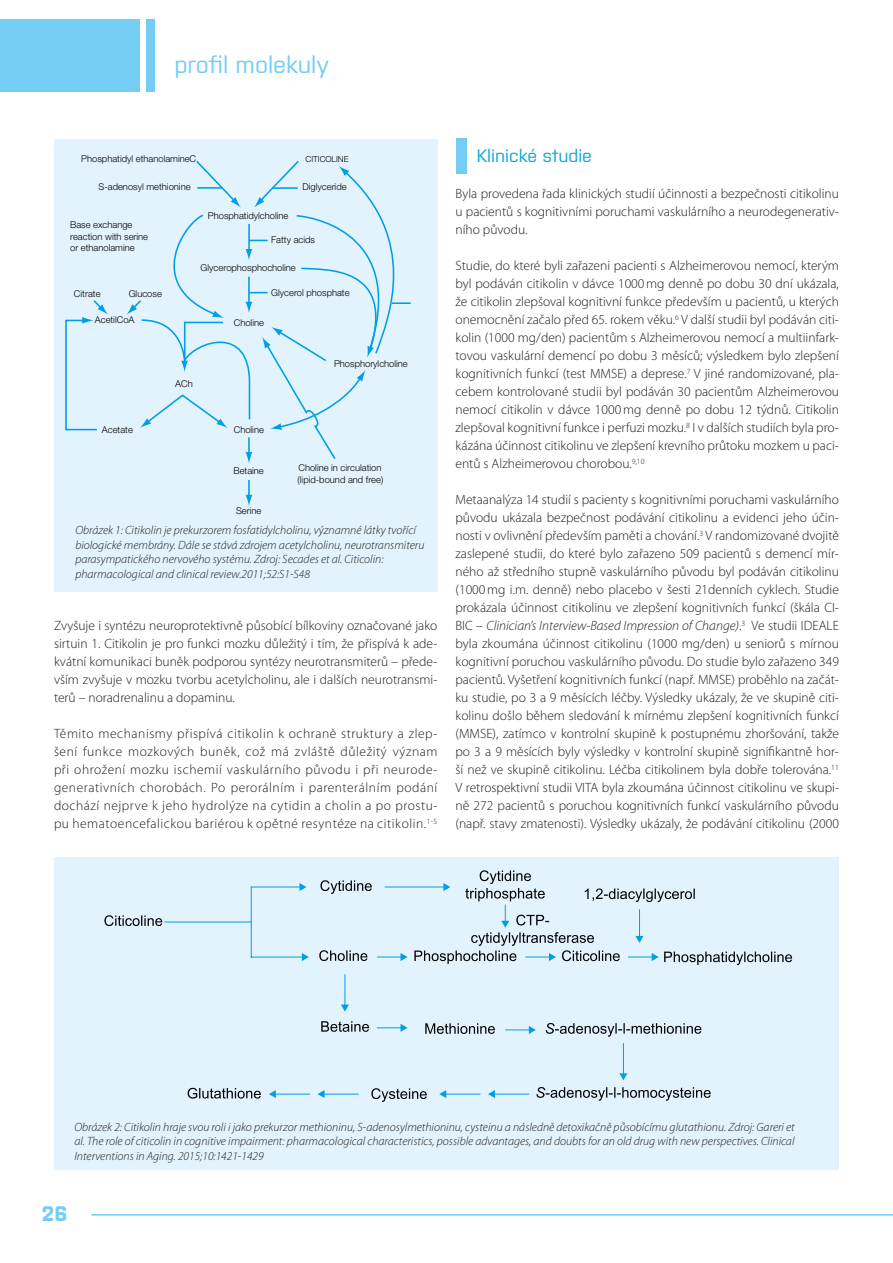
<style>
.page{position:relative;width:893px;height:1263px;background:#fff}
.page>*{position:absolute;margin:0;border:0;box-sizing:border-box;transform-origin:0 0}
.t1{font:500 24px "Purista";color:#75ccf4}
.t2{font:700 21px "Purista";color:#75ccf4}
.t3{font:500 18px "Purista";color:#10a8d6}
.t4{font:300 13.5px/18px "Myriad Pro";color:#1d1d1b;text-align:justify}
.t5{font:italic 300 12px/14.4px "Myriad Pro";color:#1d1d1b}
.t6{font:300 9.45px/11.2px "Helvetica Neue LT Pro";color:#000}
.t7{font:300 8.25px "Helvetica Neue LT Pro";color:#000}
.s1{font-style:italic}
</style>
<div class="page">
<div style="left:0;top:19px;width:140px;height:72px;background:#75ccf4"></div>
<div style="left:147px;top:19px;width:8px;height:72px;background:#75ccf4"></div>
<hr style="left:91px;top:1214px;width:802px;height:1px;background:#75ccf4">
<div style="left:456px;top:138px;width:11px;height:36px;background:#75ccf4"></div>
<div style="left:54px;top:139px;width:383px;height:453px;background:#e3f3fe"></div>
<svg style="left:246px;top:480px;width:6px;height:26px"></svg>
<svg style="left:65px;top:300px;width:43px;height:131px"></svg>
<svg style="left:127px;top:160px;width:284px;height:303px"></svg>
<div style="left:55px;top:857px;width:784px;height:312px;background:#e3f3fe"></div>
<svg style="left:104px;top:915px;width:58px;height:11px"></svg>
<svg style="left:320px;top:880px;width:52px;height:14px"></svg>
<svg style="left:319px;top:950px;width:48px;height:11px"></svg>
<svg style="left:321px;top:1021px;width:48px;height:11px"></svg>
<svg style="left:188px;top:1088px;width:73px;height:10px"></svg>
<svg style="left:371px;top:1088px;width:56px;height:14px"></svg>
<svg style="left:425px;top:1023px;width:70px;height:11px"></svg>
<svg style="left:546px;top:1023px;width:155px;height:14px"></svg>
<svg style="left:536px;top:1087px;width:175px;height:14px"></svg>
<hr style="left:494px;top:1094px;width:35px;height:1px;background:#009fe3">
<svg style="left:488px;top:1090px;width:7px;height:8px"></svg>
<hr style="left:445px;top:1094px;width:35px;height:1px;background:#009fe3">
<svg style="left:439px;top:1090px;width:7px;height:8px"></svg>
<hr style="left:323px;top:1094px;width:35px;height:1px;background:#009fe3">
<svg style="left:318px;top:1090px;width:7px;height:8px"></svg>
<hr style="left:275px;top:1094px;width:35px;height:1px;background:#009fe3">
<svg style="left:269px;top:1090px;width:7px;height:8px"></svg>
<svg style="left:377px;top:1024px;width:31px;height:8px"></svg>
<svg style="left:505px;top:1026px;width:31px;height:8px"></svg>
<hr style="left:623px;top:1043px;width:1px;height:31px;background:#009fe3">
<svg style="left:619px;top:1073px;width:8px;height:7px"></svg>
<svg style="left:377px;top:953px;width:31px;height:8px"></svg>
<hr style="left:345px;top:974px;width:1px;height:32px;background:#009fe3">
<svg style="left:341px;top:1004px;width:8px;height:7px"></svg>
<hr style="left:385px;top:887px;width:60px;height:1px;background:#009fe3">
<svg style="left:414px;top:870px;width:378px;height:95px"></svg>
<hr style="left:251px;top:957px;width:52px;height:1px;background:#009fe3">
<hr style="left:251px;top:887px;width:1px;height:70px;background:#009fe3">
<svg style="left:302px;top:953px;width:7px;height:8px"></svg>
<hr style="left:251px;top:887px;width:50px;height:1px;background:#009fe3">
<svg style="left:299px;top:883px;width:7px;height:8px"></svg>
<hr style="left:165px;top:922px;width:86px;height:1px;background:#009fe3">
<h1 class="t1" style="left:174px;top:47px;width:156px">profil molekuly</h1>
<p class="t6" style="left:81px;top:153px;width:116px">Phosphatidyl ethanolamineC</p>
<p class="t6" style="left:98px;top:181px;width:94px">S-adenosyl methionine</p>
<p class="t7" style="left:306px;top:154px;width:44px">CITICOLINE</p>
<p class="t6" style="left:302px;top:181px;width:46px">Diglyceride</p>
<p class="t6" style="left:70px;top:219px;width:79px">Base exchange reaction with serine or ethanolamine</p>
<p class="t6" style="left:74px;top:288px;width:28px">Citrate</p>
<p class="t6" style="left:129px;top:288px;width:35px">Glucose</p>
<p class="t6" style="left:95px;top:314px;width:41px">AcetilCoA</p>
<p class="t6" style="left:208px;top:209px;width:82px">Phosphatidylcholine</p>
<p class="t6" style="left:271px;top:234px;width:45px">Fatty acids</p>
<p class="t6" style="left:201px;top:262px;width:97px">Glycerophosphocholine</p>
<p class="t6" style="left:271px;top:286px;width:80px">Glycerol phosphate</p>
<p class="t6" style="left:234px;top:317px;width:32px">Choline</p>
<p class="t6" style="left:175px;top:378px;width:19px">ACh</p>
<p class="t6" style="left:334px;top:358px;width:75px">Phosphorylcholine</p>
<p class="t6" style="left:102px;top:423px;width:32px">Acetate</p>
<p class="t6" style="left:234px;top:423px;width:32px">Choline</p>
<p class="t6" style="left:233px;top:465px;width:32px">Betaine</p>
<p class="t6" style="left:236px;top:505px;width:27px">Serine</p>
<p class="t6" style="left:298px;top:462px;width:87px">Choline in circulation (lipid-bound and free)</p>
<p class="t5" style="left:75px;top:523px;width:351px">Obrázek 1: Citikolin je prekurzorem fosfatidylcholinu, významné látky tvořící biologické membrány. Dále se stává zdrojem acetylcholinu, neurotransmiteru parasympatického nervového systému. Zdroj: Secades et al. Citicolin: pharmacological and clinical review.2011;52:S1-S48</p>
<p class="t4" style="left:54px;top:617px;width:385px">Zvyšuje i syntézu neuroprotektivně působící bílkoviny označované jako sirtuin 1. Citikolin je pro funkci mozku důležitý i tím, že přispívá k ade&shy;kvátní komunikaci buněk podporou syntézy neurotransmiterů – přede&shy;vším zvyšuje v mozku tvorbu acetylcholinu, ale i dalších neurotransmi&shy;terů – noradrenalinu a dopaminu.</p>
<p class="t4" style="left:54px;top:725px;width:385px">Těmito mechanismy přispívá citikolin k ochraně struktury a zlep&shy;šení funkce mozkových buněk, což má zvláště důležitý význam při ohrožení mozku ischemií vaskulárního původu i při neurode&shy;generativních chorobách. Po perorálním i parenterálním podání dochází nejprve k jeho hydrolýze na cytidin a cholin a po prostu&shy;pu hematoencefalickou bariérou k opětné resyntéze na citikolin.<sup>1-5</sup></p>
<h3 class="t3" style="left:477px;top:143px;width:117px">Klinické studie</h3>
<p class="t4" style="left:455px;top:185px;width:385px">Byla provedena řada klinických studií účinnosti a bezpečnosti citikolinu u pacientů s kognitivními poruchami vaskulárního a neurodegenerativ&shy;ního původu.</p>
<p class="t4" style="left:455px;top:257px;width:385px">Studie, do které byli zařazeni pacienti s Alzheimerovou nemocí, kterým byl podáván citikolin v dávce 1000mg denně po dobu 30 dní ukázala, že citikolin zlepšoval kognitivní funkce především u pacientů, u kterých onemocnění začalo před 65. rokem věku.<sup>6</sup> V další studii byl podáván citi&shy;kolin (1000 mg/den) pacientům s Alzheimerovou nemocí a multiinfark&shy;tovou vaskulární demencí po dobu 3 měsíců; výsledkem bylo zlepšení kognitivních funkcí (test MMSE) a deprese.<sup>7</sup> V jiné randomizované, pla&shy;cebem kontrolované studii byl podáván 30 pacientům Alzheimerovou nemocí citikolin v dávce 1000mg denně po dobu 12 týdnů. Citikolin zlepšoval kognitivní funkce i perfuzi mozku.<sup>8</sup> I v dalších studiích byla pro&shy;kázána účinnost citikolinu ve zlepšení krevního průtoku mozkem u paci&shy;entů s Alzheimerovou chorobou.<sup>9,10</sup></p>
<p class="t4" style="left:455px;top:491px;width:385px">Metaanalýza 14 studií s pacienty s kognitivními poruchami vaskulárního původu ukázala bezpečnost podávání citikolinu a evidenci jeho účin&shy;nosti v ovlivnění především paměti a chování.<sup>3</sup> V randomizované dvojitě zaslepené studii, do které bylo zařazeno 509 pacientů s demencí mír&shy;ného až středního stupně vaskulárního původu byl podáván citikolinu (1000mg i.m. denně) nebo placebo v šesti 21denních cyklech. Studie prokázala účinnost citikolinu ve zlepšení kognitivních funkcí (škála CI-BIC – <span class="s1">Clinician’s Interview-Based Impression of Change)</span>.<sup>3</sup> Ve studii IDEALE byla zkoumána účinnost citikolinu (1000 mg/den) u seniorů s mírnou kognitivní poruchou vaskulárního původu. Do studie bylo zařazeno 349 pacientů. Vyšetření kognitivních funkcí (např. MMSE) proběhlo na začát&shy;ku studie, po 3 a 9 měsících léčby. Výsledky ukázaly, že ve skupině citi&shy;kolinu došlo během sledování k mírnému zlepšení kognitivních funkcí (MMSE), zatímco v kontrolní skupině k postupnému zhoršování, takže po 3 a 9 měsících byly výsledky v kontrolní skupině signifikantně hor&shy;ší než ve skupině citikolinu. Léčba citikolinem byla dobře tolerována.<sup>11<br></sup>V retrospektivní studii VITA byla zkoumána účinnost citikolinu ve skupi&shy;ně 272 pacientů s poruchou kognitivních funkcí vaskulárního původu (např. stavy zmatenosti). Výsledky ukázaly, že podávání citikolinu (2000</p>
<p class="t5" style="left:74px;top:1120px;width:722px;text-align:justify">Obrázek 2: Citikolin hraje svou roli i jako prekurzor methioninu, S-adenosylmethioninu, cysteinu a následně detoxikačně působícímu glutathionu. Zdroj: Gareri et al. The role of citicolin in cognitive impairment: pharmacological characteristics, possible advantages, and doubts for an old drug with new perspectives. Clinical Interventions in Aging. 2015;10:1421-1429</p>
<h2 class="t2" style="left:42px;top:1198px;width:27px">26</h2>
</div>
